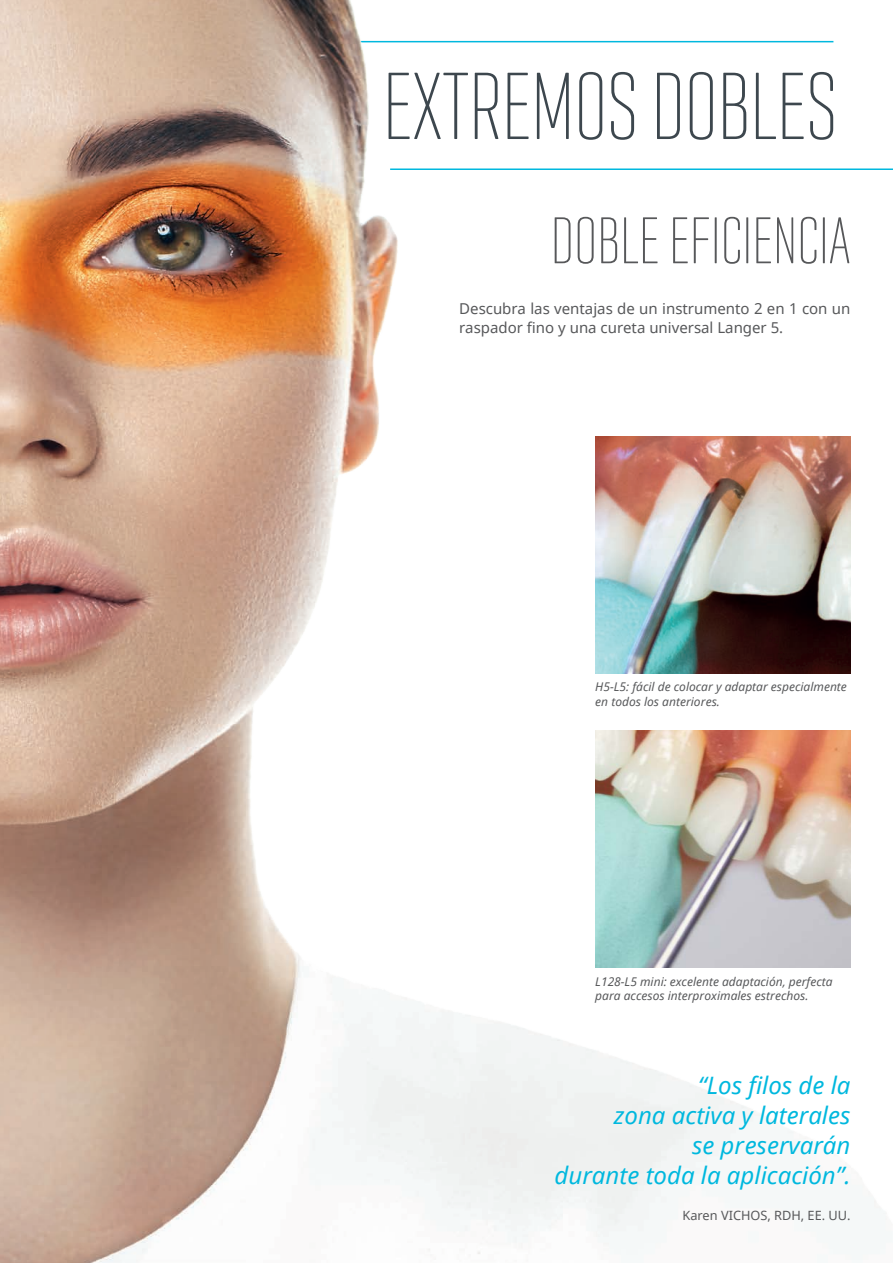
<style>
.page{position:relative;width:893px;height:1263px;background:#fff}
.page>*{position:absolute;margin:0;border:0;box-sizing:border-box;transform-origin:0 0}
.t1{font:200 97.5px "Geogrotesque X Comp";letter-spacing:-.005em;color:#3d474e}
.t2{font:200 67.5px "Geogrotesque X Comp";color:#57585a}
.t3{font:italic 24px "Noto Sans";color:#00b8de}
.t4{font:15px/19.5px "Noto Sans";color:#57585a}
.t5{font:12.75px "Noto Sans";color:#57585a}
.t6{font:italic 12px/14.4px "Noto Sans";color:#57585a}
</style>
<div class="page">
<img style="left:0;top:0;width:893px;height:1263px">
<img style="left:595px;top:731px;width:255px;height:237px">
<img style="left:595px;top:436px;width:255px;height:237px">
<p class="t1" style="left:383px;top:45px;width:456px">EXTREMOS DOBLES</p>
<p class="t2" style="left:551px;top:198px;width:301px">DOBLE EFICIENCIA</p>
<p class="t4" style="left:459px;top:298px;width:393px">Descubra las ventajas de un instrumento 2 en 1 con un raspador fino y una cureta universal Langer 5.</p>
<p class="t6" style="left:595px;top:680px;width:253px">H5-L5: fácil de colocar y adaptar especialmente</p>
<p class="t6" style="left:595px;top:694px;width:126px">en todos los anteriores.</p>
<p class="t6" style="left:595px;top:974px;width:239px">L128-L5 mini: excelente adaptación, perfecta para accesos interproximales estrechos.</p>
<p class="t3" style="left:698px;top:1068px;width:154px">“Los filos de la</p>
<p class="t3" style="left:614px;top:1098px;width:238px">zona activa y laterales</p>
<p class="t3" style="left:692px;top:1128px;width:160px">se preservarán</p>
<p class="t3" style="left:555px;top:1158px;width:297px">durante toda la aplicación”.</p>
<p class="t5" style="left:682px;top:1207px;width:169px">Karen VICHOS, RDH, EE. UU.</p>
</div>
